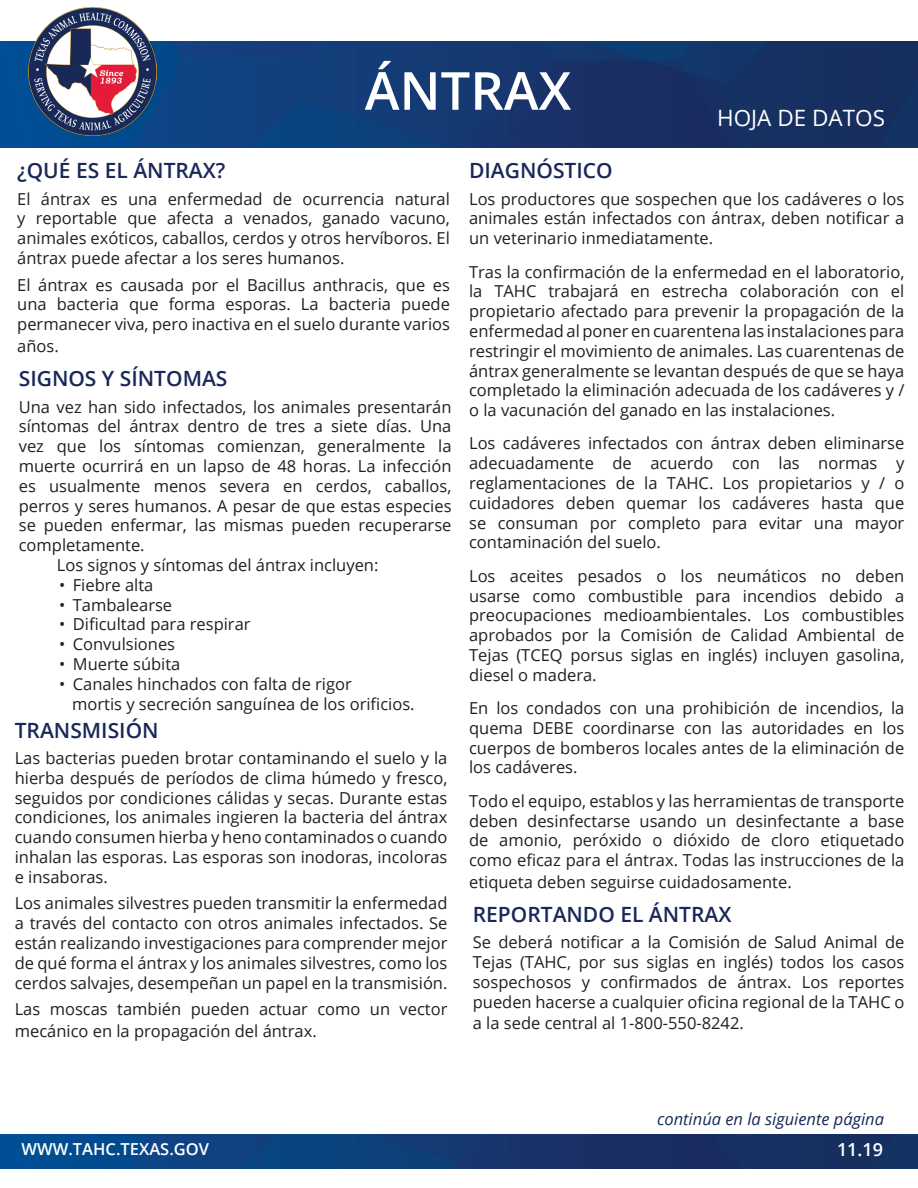
<style>
.page{position:relative;width:918px;height:1188px;background:#fff}
.page>*{position:absolute;margin:0;border:0;box-sizing:border-box;transform-origin:0 0}
.t1{font:600 52.5px "Open Sans";color:#fff}
.t2{font:22.5px "Open Sans";color:#fff}
.t3{font:600 21px "Open Sans";color:#192858}
.t4{font:600 18px "Open Sans";color:#fff}
.t5{font:16.5px/19.8px "Open Sans";color:#231f20;text-align:justify}
.t6{font:italic 16.5px "Open Sans";color:#192858}
.t7{font:600 16.5px "Open Sans";color:#fff}
</style>
<div class="page">
<img style="left:0;top:42px;width:918px;height:105px">
<img style="left:29px;top:8px;width:128px;height:128px">
<img style="left:0;top:1134px;width:918px;height:35px">
<p class="t1" style="left:365px;top:55px;width:208px">ÁNTRAX</p>
<p class="t2" style="left:717px;top:102px;width:169px">HOJA DE DATOS</p>
<p class="t3" style="left:17px;top:156px;width:210px">¿QUÉ ES EL ÁNTRAX?</p>
<p class="t5" style="left:17px;top:188px;width:434px">El ántrax es una enfermedad de ocurrencia natural y reportable que afecta a venados, ganado vacuno, animales exóticos, caballos, cerdos y otros hervíboros. El ántrax puede afectar a los seres humanos.</p>
<p class="t5" style="left:17px;top:274px;width:434px">El ántrax es causada por el Bacillus anthracis, que es una bacteria que forma esporas. La bacteria puede permanecer viva, pero inactiva en el suelo durante varios</p>
<p class="t5" style="left:17px;top:335px;width:43px">años.</p>
<p class="t3" style="left:19px;top:364px;width:210px">SIGNOS Y SÍNTOMAS</p>
<p class="t5" style="left:19px;top:396px;width:434px">Una vez han sido infectados, los animales presentarán síntomas del ántrax dentro de tres a siete días. Una vez que los síntomas comienzan, generalmente la muerte ocurrirá en un lapso de 48 horas. La infección es usualmente menos severa en cerdos, caballos, perros y seres humanos. A pesar de que estas especies se pueden enfermar, las mismas pueden recuperarse completamente.</p>
<p class="t5" style="left:57px;top:555px;width:323px">Los signos y síntomas del ántrax incluyen:</p>
<p class="t5" style="left:59px;top:574px;width:96px">• Fiebre alta</p>
<p class="t5" style="left:59px;top:594px;width:114px">• Tambalearse</p>
<p class="t5" style="left:59px;top:614px;width:193px">• Dificultad para respirar</p>
<p class="t5" style="left:59px;top:634px;width:117px">• Convulsiones</p>
<p class="t5" style="left:59px;top:654px;width:123px">• Muerte súbita</p>
<p class="t5" style="left:59px;top:673px;width:294px">• Canales hinchados con falta de rigor</p>
<p class="t5" style="left:72px;top:693px;width:344px">mortis y secreción sanguínea de los orificios.</p>
<p class="t3" style="left:15px;top:715px;width:145px">TRANSMISIÓN</p>
<p class="t5" style="left:15px;top:748px;width:434px">Las bacterias pueden brotar contaminando el suelo y la hierba después de períodos de clima húmedo y fresco, seguidos por condiciones cálidas y secas. Durante estas condiciones, los animales ingieren la bacteria del ántrax cuando consumen hierba y heno contaminados o cuando inhalan las esporas. Las esporas son inodoras, incoloras e insaboras.</p>
<p class="t5" style="left:15px;top:893px;width:434px">Los animales silvestres pueden transmitir la enfermedad a través del contacto con otros animales infectados. Se están realizando investigaciones para comprender mejor de qué forma el ántrax y los animales silvestres, como los cerdos salvajes, desempeñan un papel en la transmisión.</p>
<p class="t5" style="left:15px;top:998px;width:434px;line-height:21.6px">Las moscas también pueden actuar como un vector mecánico en la propagación del ántrax.</p>
<p class="t3" style="left:469px;top:156px;width:145px">DIAGNÓSTICO</p>
<p class="t5" style="left:469px;top:188px;width:437px">Los productores que sospechen que los cadáveres o los animales están infectados con ántrax, deben notificar a un veterinario inmediatamente.</p>
<p class="t5" style="left:469px;top:261px;width:437px">Tras la confirmación de la enfermedad en el laboratorio, la TAHC trabajará en estrecha colaboración con el propietario afectado para prevenir la propagación de la enfermedad al poner en cuarentena las instalaciones para restringir el movimiento de animales. Las cuarentenas de ántrax generalmente se levantan después de que se haya completado la eliminación adecuada de los cadáveres y / o la vacunación del ganado en las instalaciones.</p>
<p class="t5" style="left:469px;top:433px;width:437px">Los cadáveres infectados con ántrax deben eliminarse adecuadamente de acuerdo con las normas y reglamentaciones de la TAHC. Los propietarios y / o cuidadores deben quemar los cadáveres hasta que se consuman por completo para evitar una mayor contaminación del suelo.</p>
<p class="t5" style="left:469px;top:565px;width:437px">Los aceites pesados o los neumáticos no deben usarse como combustible para incendios debido a preocupaciones medioambientales. Los combustibles aprobados por la Comisión de Calidad Ambiental de Tejas (TCEQ porsus siglas en inglés) incluyen gasolina, diesel o madera.</p>
<p class="t5" style="left:469px;top:698px;width:437px">En los condados con una prohibición de incendios, la quema DEBE coordinarse con las autoridades en los cuerpos de bomberos locales antes de la eliminación de los cadáveres.</p>
<p class="t5" style="left:469px;top:790px;width:437px">Todo el equipo, establos y las herramientas de transporte deben desinfectarse usando un desinfectante a base de amonio, peróxido o dióxido de cloro etiquetado como eficaz para el ántrax. Todas las instrucciones de la</p>
<p class="t5" style="left:469px;top:871px;width:324px">etiqueta deben seguirse cuidadosamente.</p>
<p class="t3" style="left:473px;top:900px;width:260px">REPORTANDO EL ÁNTRAX</p>
<p class="t5" style="left:473px;top:932px;width:433px">Se deberá notificar a la Comisión de Salud Animal de Tejas (TAHC, por sus siglas en inglés) todos los casos sospechosos y confirmados de ántrax. Los reportes pueden hacerse a cualquier oficina regional de la TAHC o</p>
<p class="t5" style="left:473px;top:1013px;width:273px">a la sede central al 1-800-550-8242.</p>
<p class="t6" style="left:657px;top:1108px;width:228px">continúa en la siguiente página</p>
<p class="t7" style="left:22px;top:1138px;width:189px">WWW.TAHC.TEXAS.GOV</p>
<p class="t4" style="left:837px;top:1137px;width:48px">11.19</p>
</div>
